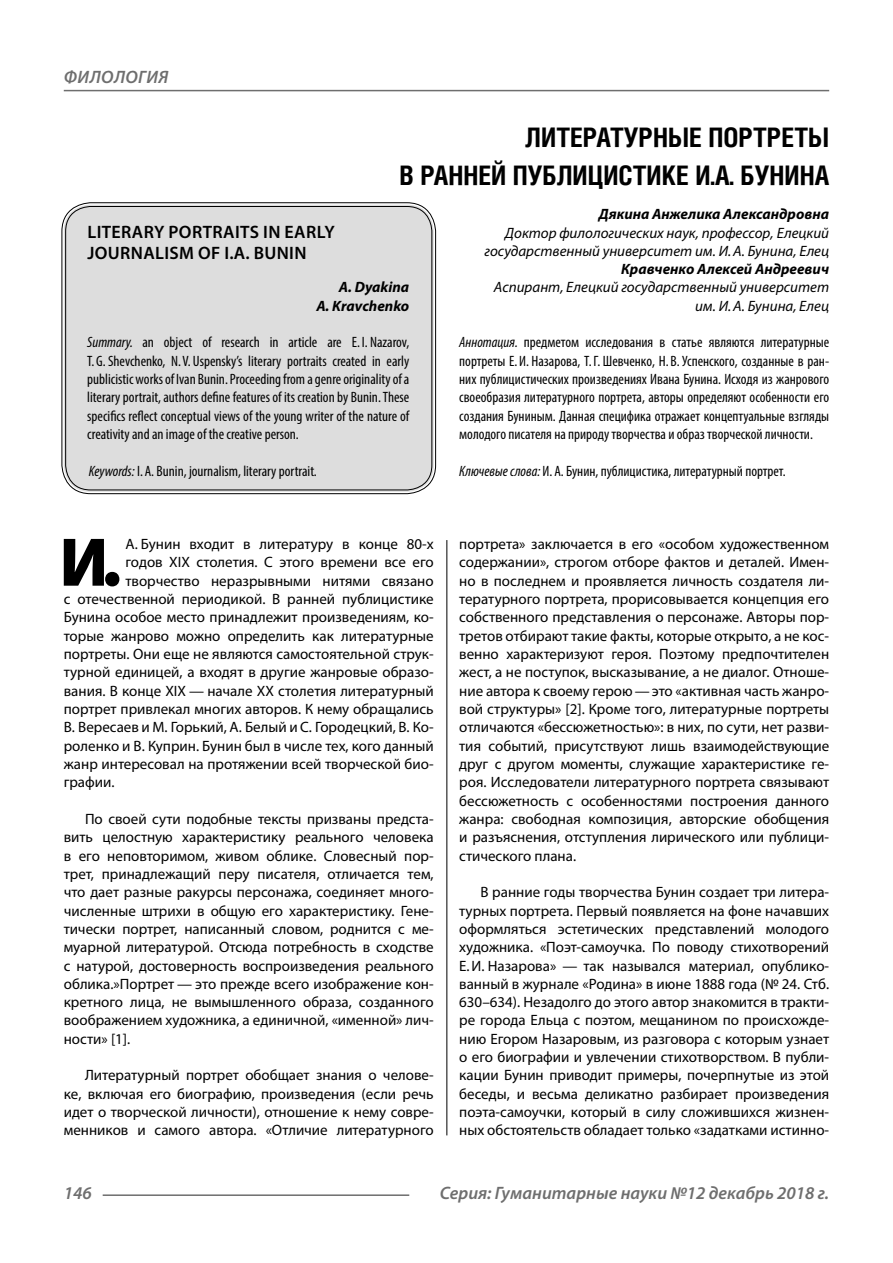
<style>
.page{position:relative;width:893px;height:1263px;background:#fff}
.page>*{position:absolute;margin:0;border:0;box-sizing:border-box;transform-origin:0 0}
.Bukvica{font:900 69.3px "Myriad Pro";color:#000}
.Header{font:700 27px/37.5px "Helios Cond";color:#000;text-align:right}
.t1{font:italic 600 18px "Myriad Pro";color:#6e6e6e}
.Header-eng{font:600 18px/21.6px "Myriad Pro";letter-spacing:.02em;color:#000}
.Normal{font:15px/18.3px "Myriad Pro";color:#000;text-align:justify}
.Bukvica-2{font:15px "Myriad Pro";color:#000}
.Annotation-rus{font:condensed 15px/18.3px "Myriad Pro";color:#000;text-align:justify}
.Annotation-eng{font:condensed 15px/18.3px "Myriad Pro";color:#000;text-align:justify}
.Author-doc{font:italic 15px/18.3px "Myriad Pro";color:#000;text-align:right}
.Author{font:italic 700 15px "Myriad Pro";color:#000}
.Author-eng{font:italic 700 15px "Myriad Pro";color:#000}
.s1{font-style:italic}
</style>
<div class="page">
<hr style="left:446px;top:540px;width:1px;height:595px;background:#000">
<div style="left:64px;top:205px;width:370px;height:287px;background:#ddd;border-radius:27px"></div>
<div style="left:62px;top:202px;width:374px;height:292px;border:1px solid #000;border-radius:29px"></div>
<div style="left:65px;top:206px;width:367px;height:284px;border:1px solid #000;border-radius:25px"></div>
<hr style="left:103px;top:1194px;width:306px;height:2px;background:#6e6e6e">
<hr style="left:64px;top:90px;width:765px;height:1px;background:#6e6e6e">
<p class="t1" style="left:64px;top:66px;width:26px">Филология</p>
<p class="Header" style="left:400px;top:118px;width:431px">ЛИТЕРАТУРНЫЕ ПОРТРЕТЫ<br>В РАННЕЙ ПУБЛИЦИСТИКЕ И.А. БУНИНА</p>
<p class="Author" style="left:599px;top:204px;width:232px">Дякина Анжелика Александровна</p>
<p class="Author-doc" style="left:485px;top:223px;width:346px">Доктор филологических наук, профессор, Елецкий государственный университет им. И.А. Бунина, Елец</p>
<p class="Author" style="left:621px;top:259px;width:209px">Кравченко Алексей Андреевич</p>
<p class="Author-doc" style="left:494px;top:278px;width:337px">Аспирант, Елецкий государственный университет им. И.А. Бунина, Елец</p>
<p class="Annotation-rus" style="left:459px;top:333px;width:371px"><span class="s1">Аннотация.</span> предметом исследования в статье являются литературные портреты Е. И. Назарова, Т.Г. Шевченко, Н. В. Успенского, созданные в ран&shy;них публицистических произведениях Ивана Бунина. Исходя из жанрового своеобразия литературного портрета, авторы определяют особенности его создания Буниным. Данная специфика отражает концептуальные взгляды молодого писателя на природу творчества и образ творческой личности.</p>
<p class="Annotation-rus" style="left:459px;top:461px;width:328px"><span class="s1">Ключевые слова:</span> И. А. Бунин, публицистика, литературный портрет.</p>
<p class="Header-eng" style="left:87px;top:220px;width:249px">LITERARY PORTRAITS IN EARLY<br>JOURNALISM OF I.A. BUNIN</p>
<p class="Author-eng" style="left:339px;top:278px;width:72px">A. Dyakina</p>
<p class="Author-eng" style="left:316px;top:296px;width:94px">A. Kravchenko</p>
<p class="Annotation-eng" style="left:87px;top:333px;width:324px"><span class="s1">Summary.</span> an object of research in article are E. I. Nazarov, T. G. Shevchenko, N.V. Uspensky’s literary portraits created in early publicistic works of Ivan Bunin. Proceeding from a genre originality of a literary portrait, authors define features of its creation by Bunin. These specifics reflect conceptual views of the young writer of the nature of creativity and an image of the creative person.</p>
<p class="Annotation-eng" style="left:89px;top:461px;width:230px"><span class="s1">Keywords:</span> I. A. Bunin, journalism, literary portrait.</p>
<p class="Bukvica" style="left:59px;top:516px;width:63px">И.</p>
<p class="Bukvica-2" style="left:126px;top:535px;width:310px">А. Бунин входит в литературу в конце 80-х</p>
<p class="Bukvica-2" style="left:126px;top:553px;width:310px">годов ХIХ столетия. С этого времени все его</p>
<p class="Bukvica-2" style="left:126px;top:571px;width:310px">творчество неразрывными нитями связано</p>
<p class="Bukvica-2" style="left:64px;top:590px;width:371px">с отечественной периодикой. В ранней публицистике</p>
<p class="Bukvica-2" style="left:64px;top:608px;width:371px">Бунина особое место принадлежит произведениям, ко-</p>
<p class="Bukvica-2" style="left:64px;top:626px;width:371px">торые жанрово можно определить как литературные</p>
<p class="Bukvica-2" style="left:64px;top:645px;width:371px">портреты. Они еще не являются самостоятельной струк-</p>
<p class="Bukvica-2" style="left:64px;top:663px;width:371px">турной единицей, а входят в другие жанровые образо-</p>
<p class="Bukvica-2" style="left:64px;top:681px;width:371px">вания. В конце ХIХ — начале ХХ столетия литературный</p>
<p class="Bukvica-2" style="left:64px;top:700px;width:371px">портрет привлекал многих авторов. К нему обращались</p>
<p class="Bukvica-2" style="left:64px;top:718px;width:371px">В. Вересаев и М. Горький, А. Белый и С. Городецкий, В. Ко-</p>
<p class="Bukvica-2" style="left:64px;top:736px;width:371px">роленко и В. Куприн. Бунин был в числе тех, кого данный</p>
<p class="Bukvica-2" style="left:64px;top:755px;width:371px">жанр интересовал на протяжении всей творческой био-</p>
<p class="Bukvica-2" style="left:64px;top:773px;width:52px">графии.</p>
<p class="Normal" style="left:64px;top:809px;width:371px;text-indent:21px">По своей сути подобные тексты призваны предста&shy;вить целостную характеристику реального человека в его неповторимом, живом облике. Словесный пор&shy;трет, принадлежащий перу писателя, отличается тем, что дает разные ракурсы персонажа, соединяет много&shy;численные штрихи в общую его характеристику. Гене&shy;тически портрет, написанный словом, роднится с ме&shy;муарной литературой. Отсюда потребность в сходстве с натурой, достоверность воспроизведения реального облика.»Портрет — это прежде всего изображение кон&shy;кретного лица, не вымышленного образа, созданного воображением художника, а единичной, «именной» лич&shy;ности» [1].</p>
<p class="Normal" style="left:64px;top:1066px;width:371px;text-indent:21px">Литературный портрет обобщает знания о челове&shy;ке, включая его биографию, произведения (если речь идет о творческой личности), отношение к нему совре&shy;менников и самого автора. «Отличие литературного</p>
<p class="Normal" style="left:459px;top:535px;width:371px">портрета» заключается в его «особом художественном содержании», строгом отборе фактов и деталей. Имен&shy;но в последнем и проявляется личность создателя ли&shy;тературного портрета, прорисовывается концепция его собственного представления о персонаже. Авторы пор&shy;третов отбирают такие факты, которые открыто, а не кос&shy;венно характеризуют героя. Поэтому предпочтителен жест, а не поступок, высказывание, а не диалог. Отноше&shy;ние автора к своему герою—это «активная часть жанро&shy;вой структуры» [2]. Кроме того, литературные портреты отличаются «бессюжетностью»: в них, по сути, нет разви&shy;тия событий, присутствуют лишь взаимодействующие друг с другом моменты, служащие характеристике ге&shy;роя. Исследователи литературного портрета связывают бессюжетность с особенностями построения данного жанра: свободная композиция, авторские обобщения и разъяснения, отступления лирического или публици&shy;стического плана.</p>
<p class="Normal" style="left:459px;top:883px;width:371px;text-indent:21px">В ранние годы творчества Бунин создает три литера&shy;турных портрета. Первый появляется на фоне начавших оформляться эстетических представлений молодого художника. «Поэт-самоучка. По поводу стихотворений Е.И. Назарова» — так назывался материал, опублико&shy;ванный в журнале «Родина» в июне 1888 года (№ 24. Стб.<br>630–634). Незадолго до этого автор знакомится в тракти&shy;ре города Ельца с поэтом, мещанином по происхожде&shy;нию Егором Назаровым, из разговора с которым узнает о его биографии и увлечении стихотворством. В публи&shy;кации Бунин приводит примеры, почерпнутые из этой беседы, и весьма деликатно разбирает произведения поэта-самоучки, который в силу сложившихся жизнен&shy;ных обстоятельств обладает только «задатками истинно-</p>
<p class="t1" style="left:64px;top:1182px;width:30px">146</p>
<p class="t1" style="left:440px;top:1182px;width:391px">Серия: Гуманитарные науки №12 декабрь 2018 г.</p>
</div>
